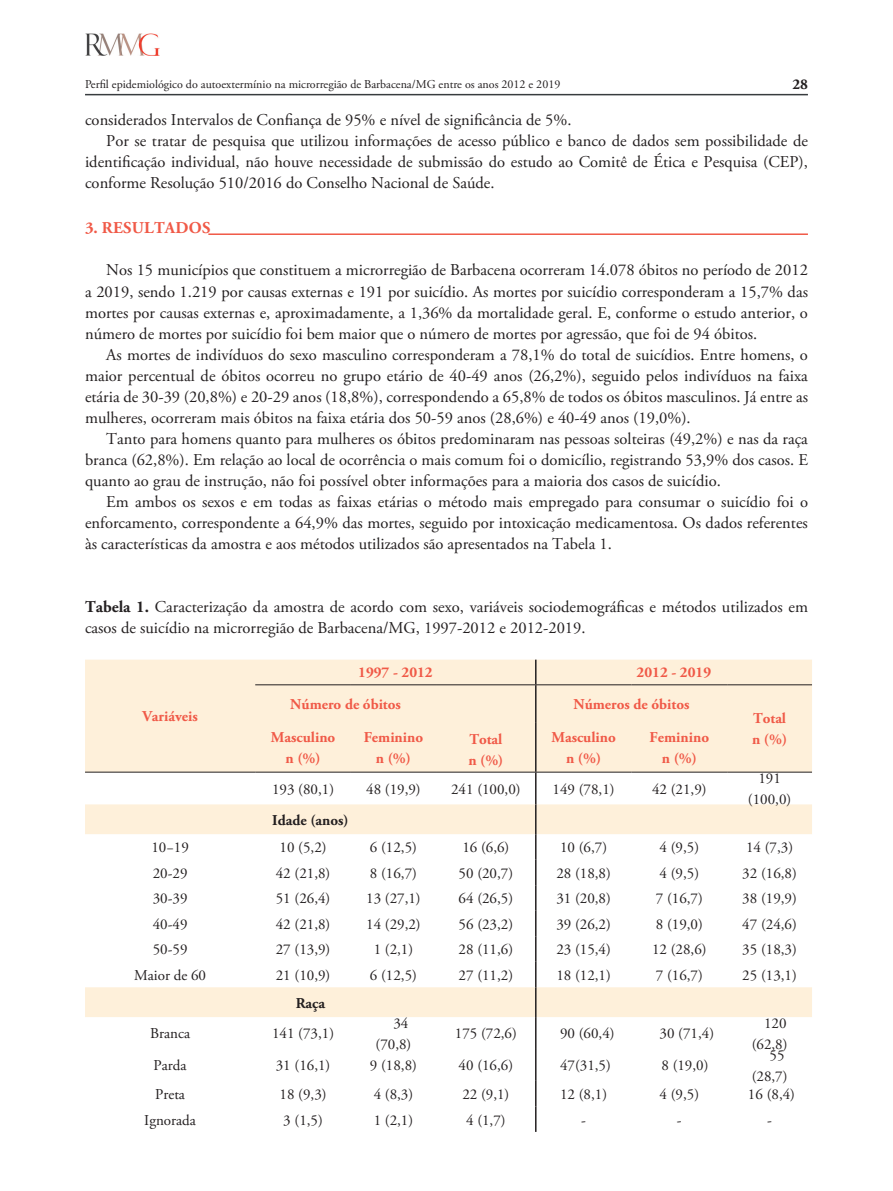
<style>
.page{position:relative;width:893px;height:1191px;background:#fff}
.page>*{position:absolute;margin:0;border:0;box-sizing:border-box;transform-origin:0 0}
.t1{font:16.5px/21px "Adobe Garamond Pro";color:#231f20;text-align:justify}
.t2{font:700 16.5px "Adobe Garamond Pro";letter-spacing:.015em;color:#f05947}
.t3{font:15px/21px "Adobe Garamond Pro";color:#231f20;text-align:right}
.t4{font:700 15px "Adobe Garamond Pro";color:#f05947}
.t5{font:700 15px "Adobe Garamond Pro";color:#231f20}
.t6{font:12px "Adobe Garamond Pro";color:#231f20}
.s1{font-weight:700}
</style>
<div class="page">
<img style="left:85px;top:33px;width:75px;height:22px">
<hr style="left:85px;top:94px;width:723px;height:1px;background:#383c3f">
<hr style="left:208px;top:233px;width:600px;height:2px;background:#f05947">
<svg style="left:85px;top:659px;width:727px;height:358px"></svg>
<hr style="left:535px;top:685px;width:1px;height:37px;background:#231f20">
<hr style="left:535px;top:722px;width:1px;height:49px;background:#231f20">
<hr style="left:535px;top:772px;width:1px;height:32px;background:#231f20">
<svg style="left:535px;top:834px;width:1px;height:153px"></svg>
<hr style="left:535px;top:1017px;width:1px;height:32px;background:#231f20">
<hr style="left:535px;top:1049px;width:1px;height:31px;background:#231f20">
<svg style="left:535px;top:1080px;width:1px;height:51px"></svg>
<svg style="left:535px;top:659px;width:1px;height:25px"></svg>
<hr style="left:535px;top:804px;width:1px;height:30px;background:#231f20">
<hr style="left:535px;top:987px;width:1px;height:30px;background:#231f20">
<hr style="left:85px;top:771px;width:170px;height:1px;background:#231f20">
<hr style="left:255px;top:684px;width:96px;height:1px;background:#231f20">
<hr style="left:351px;top:684px;width:85px;height:1px;background:#231f20">
<hr style="left:436px;top:684px;width:100px;height:1px;background:#231f20">
<hr style="left:436px;top:771px;width:100px;height:1px;background:#231f20">
<hr style="left:255px;top:771px;width:96px;height:1px;background:#231f20">
<hr style="left:351px;top:771px;width:85px;height:1px;background:#231f20">
<hr style="left:536px;top:684px;width:95px;height:1px;background:#231f20">
<hr style="left:631px;top:684px;width:96px;height:1px;background:#231f20">
<hr style="left:727px;top:684px;width:85px;height:1px;background:#231f20">
<hr style="left:727px;top:771px;width:85px;height:1px;background:#231f20">
<hr style="left:536px;top:771px;width:95px;height:1px;background:#231f20">
<hr style="left:631px;top:771px;width:96px;height:1px;background:#231f20">
<p class="t6" style="left:85px;top:77px;width:477px">Perfil epidemiológico do autoextermínio na microrregião de Barbacena/MG entre os anos 2012 e 2019</p>
<p class="t5" style="left:792px;top:76px;width:17px">28</p>
<p class="t1" style="left:85px;top:109px;width:488px">considerados Intervalos de Confiança de 95% e nível de significância de 5%.</p>
<p class="t1" style="left:85px;top:130px;width:724px;text-indent:21px">Por se tratar de pesquisa que utilizou informações de acesso público e banco de dados sem possibilidade de identificação individual, não houve necessidade de submissão do estudo ao Comitê de Ética e Pesquisa (CEP), conforme Resolução 510/2016 do Conselho Nacional de Saúde.</p>
<p class="t2" style="left:85px;top:219px;width:127px">3. RESULTADOS</p>
<p class="t1" style="left:85px;top:260px;width:724px;text-indent:21px">Nos 15 municípios que constituem a microrregião de Barbacena ocorreram 14.078 óbitos no período de 2012 a 2019, sendo 1.219 por causas externas e 191 por suicídio. As mortes por suicídio corresponderam a 15,7% das mortes por causas externas e, aproximadamente, a 1,36% da mortalidade geral. E, conforme o estudo anterior, o número de mortes por suicídio foi bem maior que o número de mortes por agressão, que foi de 94 óbitos.</p>
<p class="t1" style="left:85px;top:344px;width:724px;text-indent:21px">As mortes de indivíduos do sexo masculino corresponderam a 78,1% do total de suicídios. Entre homens, o maior percentual de óbitos ocorreu no grupo etário de 40-49 anos (26,2%), seguido pelos indivíduos na faixa etária de 30-39 (20,8%) e 20-29 anos (18,8%), correspondendo a 65,8% de todos os óbitos masculinos. Já entre as mulheres, ocorreram mais óbitos na faixa etária dos 50-59 anos (28,6%) e 40-49 anos (19,0%).</p>
<p class="t1" style="left:85px;top:428px;width:724px;text-indent:21px">Tanto para homens quanto para mulheres os óbitos predominaram nas pessoas solteiras (49,2%) e nas da raça branca (62,8%). Em relação ao local de ocorrência o mais comum foi o domicílio, registrando 53,9% dos casos. E quanto ao grau de instrução, não foi possível obter informações para a maioria dos casos de suicídio.</p>
<p class="t1" style="left:85px;top:491px;width:724px;text-indent:21px">Em ambos os sexos e em todas as faixas etárias o método mais empregado para consumar o suicídio foi o enforcamento, correspondente a 64,9% das mortes, seguido por intoxicação medicamentosa. Os dados referentes às características da amostra e aos métodos utilizados são apresentados na Tabela 1.</p>
<p class="t1" style="left:85px;top:596px;width:724px"><span class="s1">Tabela 1.</span> Caracterização da amostra de acordo com sexo, variáveis sociodemográficas e métodos utilizados em casos de suicídio na microrregião de Barbacena/MG, 1997-2012 e 2012-2019.</p>
<p class="t4" style="left:142px;top:707px;width:57px">Variáveis</p>
<p class="t4" style="left:358px;top:664px;width:76px">1997 - 2012</p>
<p class="t4" style="left:637px;top:664px;width:76px">2012 - 2019</p>
<p class="t4" style="left:290px;top:695px;width:112px">Número de óbitos</p>
<p class="t4" style="left:469px;top:731px;width:35px">Total</p>
<p class="t4" style="left:468px;top:752px;width:37px">n (%)</p>
<p class="t4" style="left:573px;top:695px;width:117px">Números de óbitos</p>
<p class="t4" style="left:753px;top:710px;width:35px">Total</p>
<p class="t4" style="left:271px;top:728px;width:66px">Masculino</p>
<p class="t4" style="left:752px;top:731px;width:37px">n (%)</p>
<p class="t4" style="left:286px;top:749px;width:37px">n (%)</p>
<p class="t4" style="left:551px;top:728px;width:66px">Masculino</p>
<p class="t4" style="left:566px;top:749px;width:37px">n (%)</p>
<p class="t4" style="left:364px;top:728px;width:61px">Feminino</p>
<p class="t4" style="left:376px;top:749px;width:37px">n (%)</p>
<p class="t4" style="left:650px;top:728px;width:61px">Feminino</p>
<p class="t4" style="left:662px;top:749px;width:37px">n (%)</p>
<p class="t3" style="left:272px;top:779px;width:64px">193 (80,1)</p>
<p class="t3" style="left:366px;top:779px;width:56px">48 (19,9)</p>
<p class="t3" style="left:451px;top:779px;width:71px">241 (100,0)</p>
<p class="t3" style="left:553px;top:779px;width:64px">149 (78,1)</p>
<p class="t3" style="left:652px;top:779px;width:56px">42 (21,9)</p>
<p class="t3" style="left:748px;top:768px;width:45px;text-align:center">191 (100,0)</p>
<p class="t5" style="left:272px;top:811px;width:78px">Idade (anos)</p>
<p class="t3" style="left:151px;top:837px;width:39px">10−19</p>
<p class="t3" style="left:280px;top:837px;width:49px">10 (5,2)</p>
<p class="t3" style="left:370px;top:837px;width:49px">6 (12,5)</p>
<p class="t3" style="left:462px;top:837px;width:49px">16 (6,6)</p>
<p class="t3" style="left:560px;top:837px;width:49px">10 (6,7)</p>
<p class="t3" style="left:659px;top:837px;width:41px">4 (9,5)</p>
<p class="t3" style="left:746px;top:837px;width:49px">14 (7,3)</p>
<p class="t3" style="left:153px;top:863px;width:36px">20-29</p>
<p class="t3" style="left:276px;top:863px;width:56px">42 (21,8)</p>
<p class="t3" style="left:370px;top:863px;width:49px">8 (16,7)</p>
<p class="t3" style="left:459px;top:863px;width:56px">50 (20,7)</p>
<p class="t3" style="left:556px;top:863px;width:56px">28 (18,8)</p>
<p class="t3" style="left:659px;top:863px;width:41px">4 (9,5)</p>
<p class="t3" style="left:742px;top:863px;width:56px">32 (16,8)</p>
<p class="t3" style="left:153px;top:888px;width:36px">30-39</p>
<p class="t3" style="left:276px;top:888px;width:56px">51 (26,4)</p>
<p class="t3" style="left:366px;top:888px;width:56px">13 (27,1)</p>
<p class="t3" style="left:459px;top:888px;width:56px">64 (26,5)</p>
<p class="t3" style="left:556px;top:888px;width:56px">31 (20,8)</p>
<p class="t3" style="left:656px;top:888px;width:49px">7 (16,7)</p>
<p class="t3" style="left:742px;top:888px;width:56px">38 (19,9)</p>
<p class="t3" style="left:153px;top:914px;width:36px">40-49</p>
<p class="t3" style="left:276px;top:914px;width:56px">42 (21,8)</p>
<p class="t3" style="left:366px;top:914px;width:56px">14 (29,2)</p>
<p class="t3" style="left:459px;top:914px;width:56px">56 (23,2)</p>
<p class="t3" style="left:556px;top:914px;width:56px">39 (26,2)</p>
<p class="t3" style="left:656px;top:914px;width:49px">8 (19,0)</p>
<p class="t3" style="left:742px;top:914px;width:56px">47 (24,6)</p>
<p class="t3" style="left:153px;top:939px;width:36px">50-59</p>
<p class="t3" style="left:276px;top:939px;width:56px">27 (13,9)</p>
<p class="t3" style="left:374px;top:939px;width:41px">1 (2,1)</p>
<p class="t3" style="left:459px;top:939px;width:56px">28 (11,6)</p>
<p class="t3" style="left:556px;top:939px;width:56px">23 (15,4)</p>
<p class="t3" style="left:652px;top:939px;width:56px">12 (28,6)</p>
<p class="t3" style="left:742px;top:939px;width:56px">35 (18,3)</p>
<p class="t3" style="left:134px;top:965px;width:73px">Maior de 60</p>
<p class="t3" style="left:276px;top:965px;width:56px">21 (10,9)</p>
<p class="t3" style="left:370px;top:965px;width:49px">6 (12,5)</p>
<p class="t3" style="left:459px;top:965px;width:56px">27 (11,2)</p>
<p class="t3" style="left:556px;top:965px;width:56px">18 (12,1)</p>
<p class="t3" style="left:656px;top:965px;width:49px">7 (16,7)</p>
<p class="t3" style="left:742px;top:965px;width:56px">25 (13,1)</p>
<p class="t5" style="left:296px;top:994px;width:31px">Raça</p>
<p class="t3" style="left:150px;top:1023px;width:42px">Branca</p>
<p class="t3" style="left:272px;top:1023px;width:64px">141 (73,1)</p>
<p class="t3" style="left:376px;top:1013px;width:37px">34 (70,8)</p>
<p class="t3" style="left:455px;top:1023px;width:64px">175 (72,6)</p>
<p class="t3" style="left:560px;top:1023px;width:56px">90 (60,4)</p>
<p class="t3" style="left:659px;top:1023px;width:56px">30 (71,4)</p>
<p class="t3" style="left:752px;top:1013px;width:37px">120 (62,8)</p>
<p class="t3" style="left:154px;top:1055px;width:34px">Parda</p>
<p class="t3" style="left:276px;top:1055px;width:56px">31 (16,1)</p>
<p class="t3" style="left:370px;top:1055px;width:49px">9 (18,8)</p>
<p class="t3" style="left:459px;top:1055px;width:56px">40 (16,6)</p>
<p class="t3" style="left:560px;top:1055px;width:52px">47(31,5)</p>
<p class="t3" style="left:661px;top:1055px;width:49px">8 (19,0)</p>
<p class="t3" style="left:752px;top:1045px;width:37px">55 (28,7)</p>
<p class="t3" style="left:155px;top:1084px;width:31px">Preta</p>
<p class="t3" style="left:280px;top:1084px;width:49px">18 (9,3)</p>
<p class="t3" style="left:374px;top:1084px;width:41px">4 (8,3)</p>
<p class="t3" style="left:462px;top:1084px;width:49px">22 (9,1)</p>
<p class="t3" style="left:560px;top:1084px;width:49px">12 (8,1)</p>
<p class="t3" style="left:659px;top:1084px;width:41px">4 (9,5)</p>
<p class="t3" style="left:748px;top:1084px;width:49px">16 (8,4)</p>
<p class="t3" style="left:144px;top:1109px;width:53px">Ignorada</p>
<p class="t3" style="left:283px;top:1109px;width:41px">3 (1,5)</p>
<p class="t3" style="left:374px;top:1109px;width:41px">1 (2,1)</p>
<p class="t3" style="left:466px;top:1109px;width:41px">4 (1,7)</p>
<p class="t3" style="left:581px;top:1109px;width:6px">-</p>
<p class="t3" style="left:677px;top:1109px;width:6px">-</p>
<p class="t3" style="left:767px;top:1109px;width:6px">-</p>
</div>
